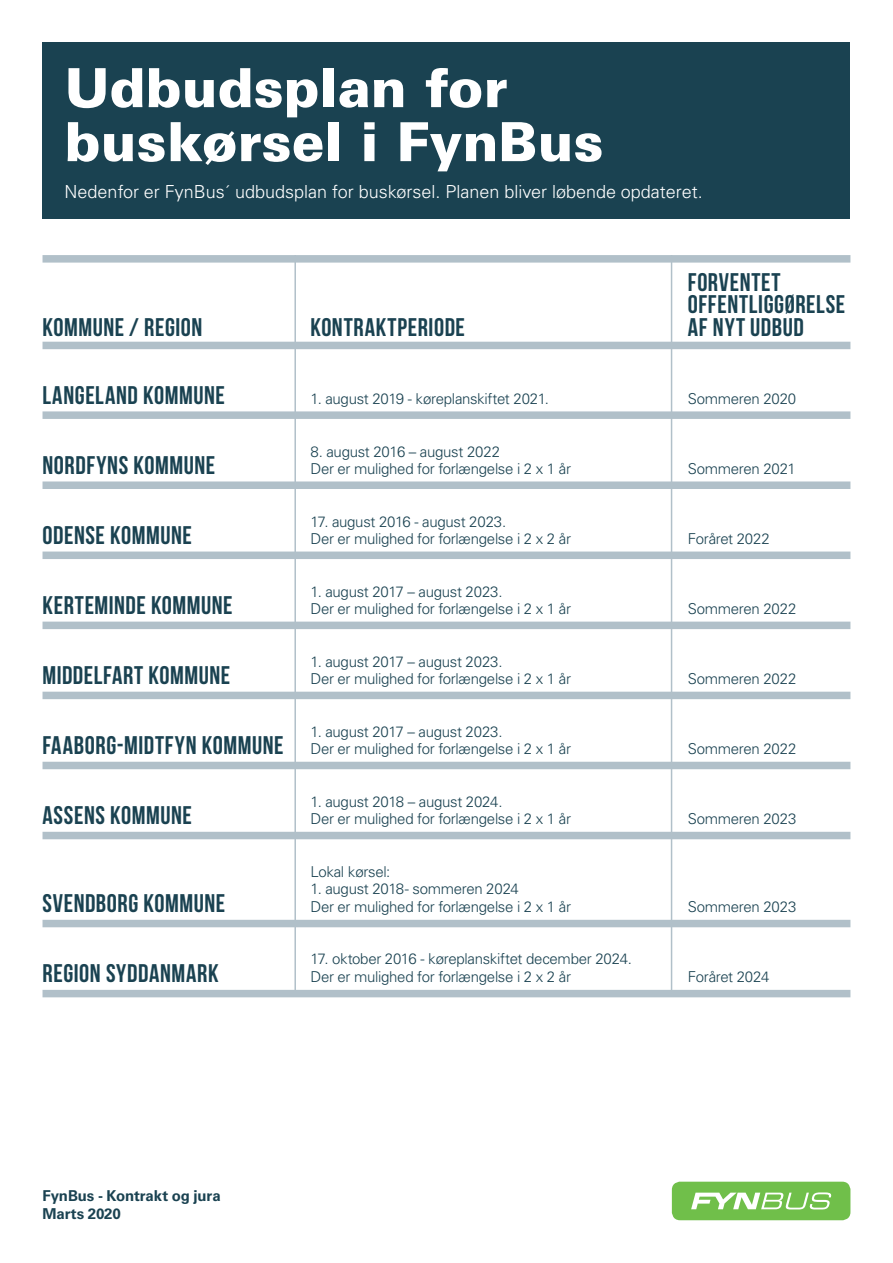
<style>
.page{position:relative;width:893px;height:1263px;background:#fff}
.page>*{position:absolute;margin:0;border:0;box-sizing:border-box;transform-origin:0 0}
.t1{font:900 54px/54px "Univers LT Pro 75";color:#fff}
.t2{font:25.5px/22.5px "Bebas Neue";letter-spacing:.02em;color:#1a4251}
.t3{font:300 18px "Univers LT Pro 45";color:#fff}
.t4{font:300 15px/17.5px "Univers LT Pro 45";letter-spacing:-.02em;color:#1a4251}
.t5{font:700 15px/18px "Univers LT Pro 65";letter-spacing:-.01em;color:#1a4251}
</style>
<div class="page">
<div style="left:43px;top:43px;width:807px;height:176px;background:#1a4251"></div>
<div style="left:43px;top:342px;width:807px;height:7px;background:#b1c0c9"></div>
<div style="left:43px;top:411px;width:807px;height:8px;background:#b1c0c9"></div>
<div style="left:43px;top:481px;width:807px;height:8px;background:#b1c0c9"></div>
<div style="left:43px;top:692px;width:807px;height:7px;background:#b1c0c9"></div>
<div style="left:43px;top:920px;width:807px;height:7px;background:#b1c0c9"></div>
<div style="left:43px;top:551px;width:807px;height:8px;background:#b1c0c9"></div>
<div style="left:43px;top:762px;width:807px;height:7px;background:#b1c0c9"></div>
<div style="left:43px;top:990px;width:807px;height:7px;background:#b1c0c9"></div>
<div style="left:43px;top:622px;width:807px;height:7px;background:#b1c0c9"></div>
<div style="left:43px;top:832px;width:807px;height:7px;background:#b1c0c9"></div>
<div style="left:43px;top:255px;width:807px;height:8px;background:#b1c0c9"></div>
<hr style="left:294px;top:255px;width:2px;height:738px;background:#b1c0c9">
<hr style="left:671px;top:255px;width:1px;height:738px;background:#b1c0c9">
<svg style="left:672px;top:1182px;width:178px;height:38px"></svg>
<h1 class="t1" style="left:65px;top:60px;width:540px">Udbudsplan for buskørsel i FynBus</h1>
<p class="t3" style="left:65px;top:181px;width:640px">Nedenfor er FynBus´ udbudsplan for buskørsel. Planen bliver løbende opdateret.</p>
<h2 class="t2" style="left:688px;top:271px;width:159px">FORVENTET<br>OFFENTLIGGØRELSE</h2>
<h2 class="t2" style="left:43px;top:316px;width:161px">KOMMUNE / REGION</h2>
<h2 class="t2" style="left:310px;top:316px;width:156px">KONTRAKTPERIODE</h2>
<h2 class="t2" style="left:688px;top:316px;width:118px">AF NYT UDBUD</h2>
<h2 class="t2" style="left:43px;top:384px;width:184px">LANGELAND KOMMUNE</h2>
<h2 class="t2" style="left:43px;top:454px;width:174px">NORDFYNS KOMMUNE</h2>
<h2 class="t2" style="left:43px;top:524px;width:151px">ODENSE KOMMUNE</h2>
<h2 class="t2" style="left:43px;top:594px;width:192px">KERTEMINDE KOMMUNE</h2>
<h2 class="t2" style="left:43px;top:664px;width:189px">MIDDELFART KOMMUNE</h2>
<h2 class="t2" style="left:43px;top:734px;width:242px">FAABORG-MIDTFYN KOMMUNE</h2>
<h2 class="t2" style="left:43px;top:804px;width:151px">ASSENS KOMMUNE</h2>
<h2 class="t2" style="left:43px;top:891px;width:184px">SVENDBORG KOMMUNE</h2>
<h2 class="t2" style="left:43px;top:961px;width:178px">REGION SYDDANMARK</h2>
<p class="t4" style="left:310px;top:390px;width:240px">1. august 2019 - køreplanskiftet 2021.</p>
<p class="t4" style="left:310px;top:442px;width:262px">8. august 2016 – august 2022<br>Der er mulighed for forlængelse i 2 x 1 år</p>
<p class="t4" style="left:310px;top:512px;width:262px">17. august 2016 - august 2023.<br>Der er mulighed for forlængelse i 2 x 2 år</p>
<p class="t4" style="left:310px;top:582px;width:262px">1. august 2017 – august 2023.<br>Der er mulighed for forlængelse i 2 x 1 år</p>
<p class="t4" style="left:310px;top:652px;width:262px">1. august 2017 – august 2023.<br>Der er mulighed for forlængelse i 2 x 1 år</p>
<p class="t4" style="left:310px;top:722px;width:262px">1. august 2017 – august 2023.<br>Der er mulighed for forlængelse i 2 x 1 år</p>
<p class="t4" style="left:310px;top:792px;width:262px">1. august 2018 – august 2024.<br>Der er mulighed for forlængelse i 2 x 1 år</p>
<p class="t4" style="left:310px;top:862px;width:82px">Lokal kørsel:</p>
<p class="t4" style="left:310px;top:880px;width:262px">1. august 2018- sommeren 2024<br>Der er mulighed for forlængelse i 2 x 1 år</p>
<p class="t4" style="left:310px;top:950px;width:323px">17. oktober 2016 - køreplanskiftet december 2024.<br>Der er mulighed for forlængelse i 2 x 2 år</p>
<p class="t4" style="left:688px;top:390px;width:110px">Sommeren 2020</p>
<p class="t4" style="left:688px;top:460px;width:110px">Sommeren 2021</p>
<p class="t4" style="left:688px;top:530px;width:84px">Foråret 2022</p>
<p class="t4" style="left:688px;top:600px;width:110px">Sommeren 2022</p>
<p class="t4" style="left:688px;top:670px;width:110px">Sommeren 2022</p>
<p class="t4" style="left:688px;top:740px;width:110px">Sommeren 2022</p>
<p class="t4" style="left:688px;top:810px;width:110px">Sommeren 2023</p>
<p class="t4" style="left:688px;top:897px;width:110px">Sommeren 2023</p>
<p class="t4" style="left:688px;top:967px;width:83px">Foråret 2024</p>
<p class="t5" style="left:43px;top:1186px;width:180px">FynBus - Kontrakt og jura<br>Marts 2020</p>
</div>
